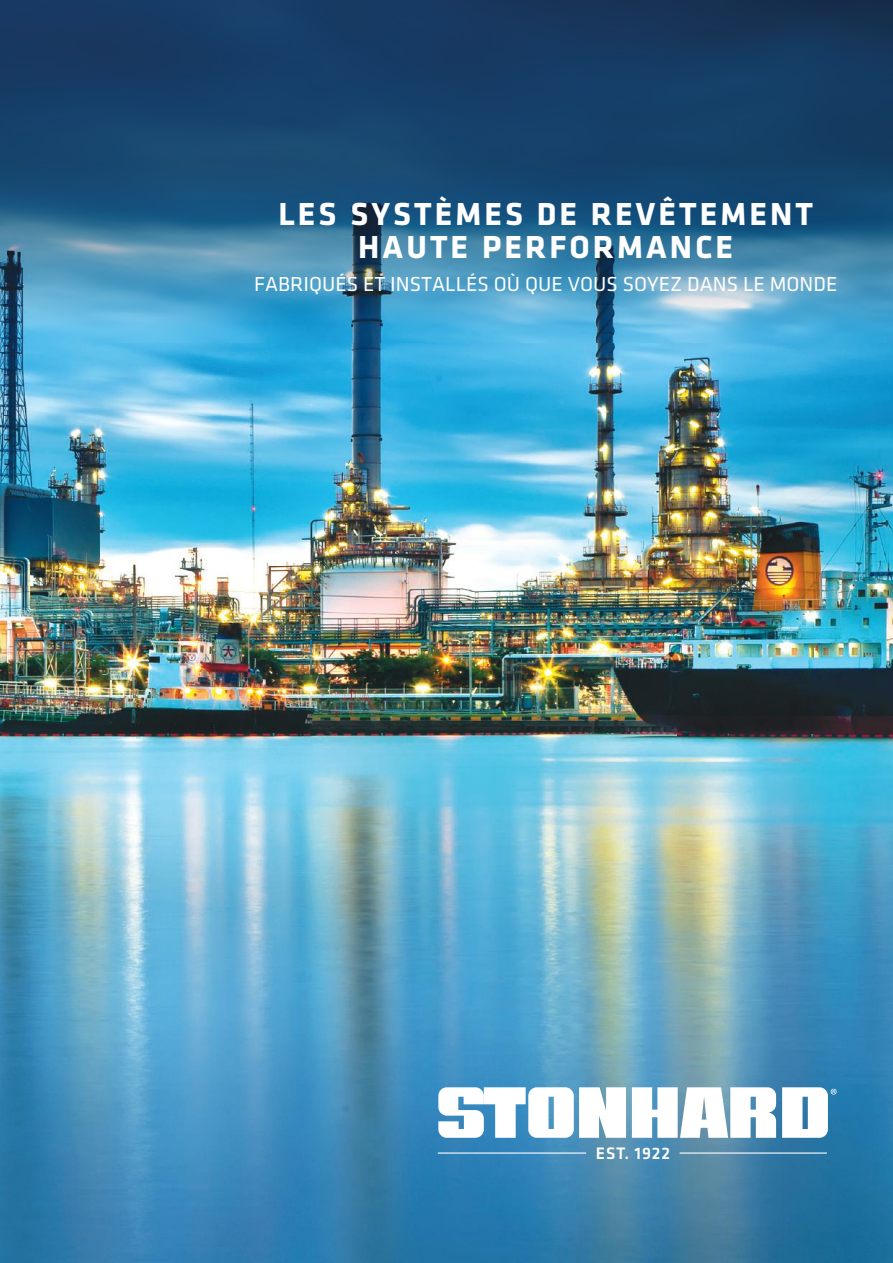
<style>
.page{position:relative;width:893px;height:1263px;background:#fff}
.page>*{position:absolute;margin:0;border:0;box-sizing:border-box;transform-origin:0 0}
.t1{font:700 33px/33px "Klavika";letter-spacing:.095em;color:#fff;text-align:center}
.t2{font:21px "Klavika";color:#fff}
.t3{font:500 17.25px "Klavika";letter-spacing:.05em;color:#fff}
</style>
<div class="page">
<img style="left:0;top:0;width:893px;height:1263px">
<hr style="left:679px;top:1153px;width:148px;height:1px;background:#fff">
<hr style="left:438px;top:1153px;width:148px;height:1px;background:#fff">
<svg style="left:438px;top:1087px;width:188px;height:51px"></svg>
<svg style="left:632px;top:1087px;width:144px;height:51px"></svg>
<svg style="left:782px;top:1087px;width:55px;height:51px"></svg>
<h1 class="t1" style="left:278px;top:196px;width:536px">LES SYSTÈMES DE REVÊTEMENT<br>HAUTE PERFORMANCE</h1>
<p class="t2" style="left:254px;top:270px;width:585px">FABRIQUÉS ET INSTALLÉS OÙ QUE VOUS SOYEZ DANS LE MONDE</p>
<p class="t3" style="left:596px;top:1141px;width:76px">EST. 1922</p>
</div>
